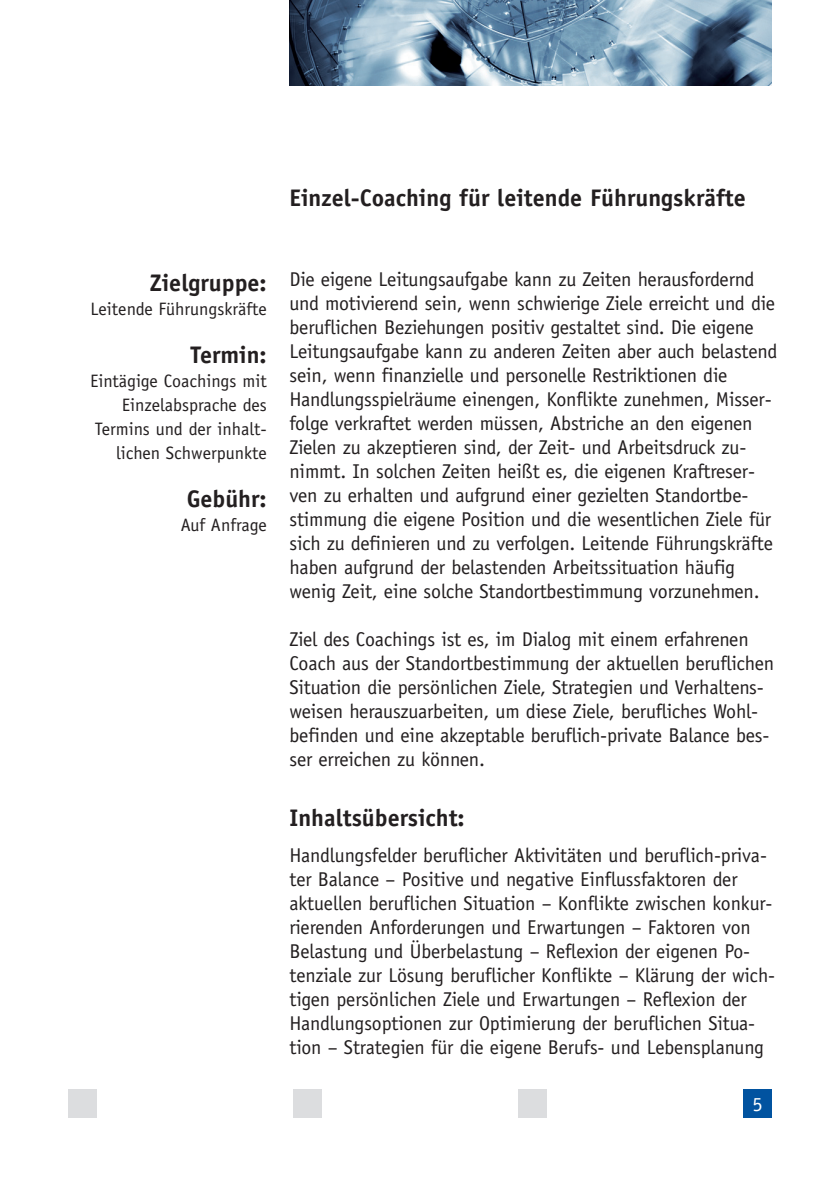
<style>
.page{position:relative;width:840px;height:1191px;background:#fff}
.page>*{position:absolute;margin:0;border:0;box-sizing:border-box;transform-origin:0 0}
.t1{font:700 24px "Officina Sans";color:#231f20}
.t2{font:20px/24px "Officina Sans";letter-spacing:-.01em;color:#231f20}
.t3{font:20px "Officina Sans";color:#fff}
.t4{font:18px/24px "Officina Sans";color:#231f20;text-align:right}
</style>
<div class="page">
<div style="left:743px;top:1089px;width:28px;height:28px;background:#0153a0"></div>
<div style="left:68px;top:1089px;width:28px;height:28px;background:#dcdddf"></div>
<div style="left:293px;top:1089px;width:28px;height:28px;background:#dcdddf"></div>
<div style="left:518px;top:1089px;width:28px;height:28px;background:#dcdddf"></div>
<img style="left:289px;top:0;width:482px;height:85px">
<p class="t1" style="left:289px;top:183px;width:457px">Einzel-Coaching für leitende Führungskräfte</p>
<p class="t1" style="left:150px;top:268px;width:118px">Zielgruppe:</p>
<p class="t4" style="left:91px;top:297px;width:177px">Leitende Führungskräfte</p>
<p class="t1" style="left:190px;top:340px;width:78px">Termin:</p>
<p class="t4" style="left:90px;top:369px;width:178px">Eintägige Coachings mit<br>Einzelabsprache des<br>Termins und der inhalt&shy;lichen Schwerpunkte</p>
<p class="t1" style="left:186px;top:484px;width:81px">Gebühr:</p>
<p class="t4" style="left:181px;top:513px;width:87px">Auf Anfrage</p>
<p class="t2" style="left:289px;top:267px;width:489px">Die eigene Leitungsaufgabe kann zu Zeiten herausfordernd und motivierend sein, wenn schwierige Ziele erreicht und die beruflichen Beziehungen positiv gestaltet sind. Die eigene Leitungsaufgabe kann zu anderen Zeiten aber auch belastend sein, wenn finanzielle und personelle Restriktionen die Handlungsspielräume einengen, Konflikte zunehmen, Misser&shy;folge verkraftet werden müssen, Abstriche an den eigenen Zielen zu akzeptieren sind, der Zeit- und Arbeitsdruck zu&shy;nimmt. In solchen Zeiten heißt es, die eigenen Kraftreser&shy;ven zu erhalten und aufgrund einer gezielten Standortbe&shy;stimmung die eigene Position und die wesentlichen Ziele für sich zu definieren und zu verfolgen. Leitende Führungskräfte haben aufgrund der belastenden Arbeitssituation häufig wenig Zeit, eine solche Standortbestimmung vorzunehmen.</p>
<p class="t2" style="left:289px;top:627px;width:486px">Ziel des Coachings ist es, im Dialog mit einem erfahrenen Coach aus der Standortbestimmung der aktuellen beruflichen Situation die persönlichen Ziele, Strategien und Verhaltens&shy;weisen herauszuarbeiten, um diese Ziele, berufliches Wohl&shy;befinden und eine akzeptable beruflich-private Balance bes&shy;ser erreichen zu können.</p>
<p class="t1" style="left:289px;top:803px;width:177px">Inhaltsübersicht:</p>
<p class="t2" style="left:289px;top:843px;width:487px">Handlungsfelder beruflicher Aktivitäten und beruflich-priva&shy;ter Balance – Positive und negative Einflussfaktoren der aktuellen beruflichen Situation – Konflikte zwischen konkur&shy;rierenden Anforderungen und Erwartungen – Faktoren von Belastung und Überbelastung – Reflexion der eigenen Po&shy;tenziale zur Lösung beruflicher Konflikte – Klärung der wich&shy;tigen persönlichen Ziele und Erwartungen – Reflexion der Handlungsoptionen zur Optimierung der beruflichen Situa&shy;tion – Strategien für die eigene Berufs- und Lebensplanung</p>
<p class="t3" style="left:752px;top:1092px;width:12px">5</p>
</div>
